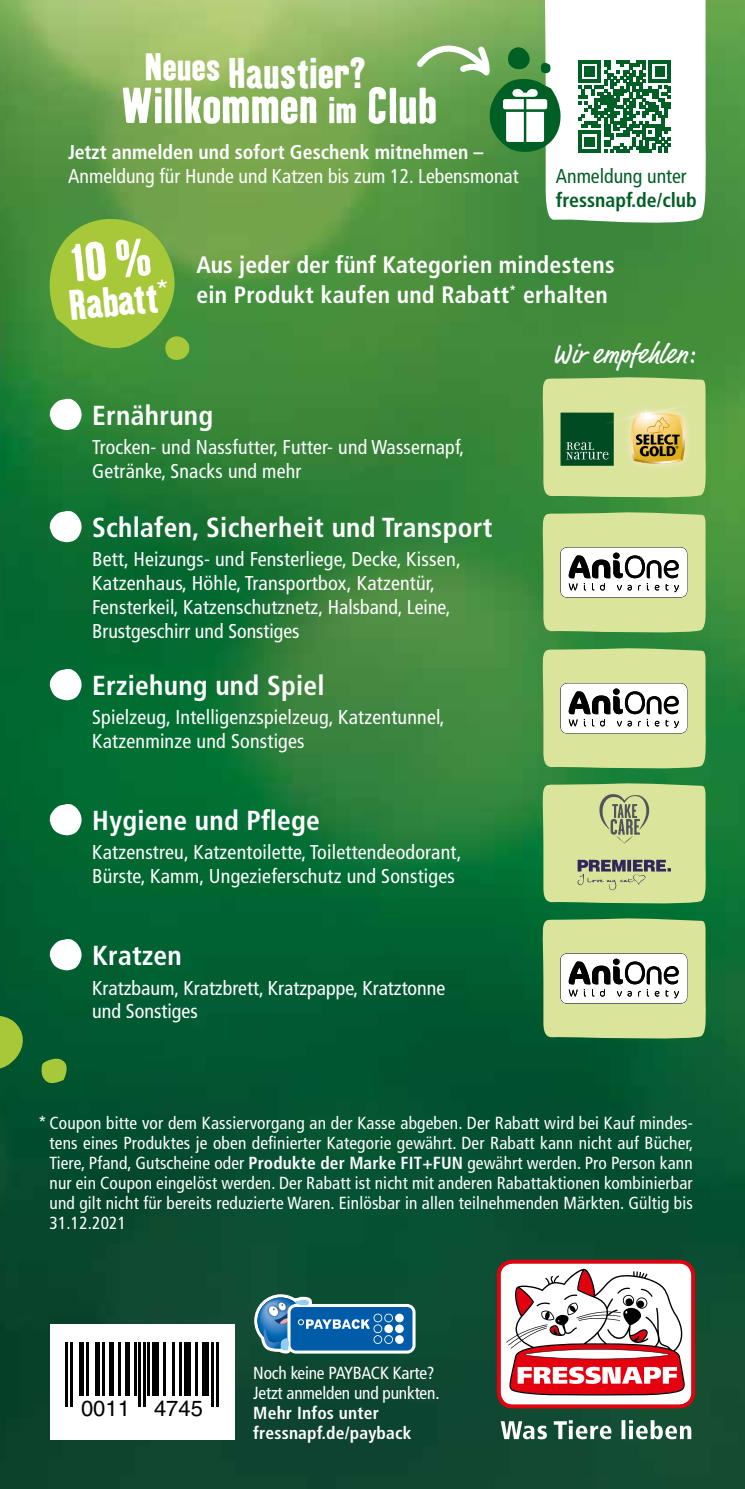
<style>
.page{position:relative;width:745px;height:1489px;background:#fff}
.page>*{position:absolute;margin:0;border:0;box-sizing:border-box;transform-origin:0 0}
.t1{font:54.25px "Fressnapf Kipp Pro No One";color:#fff}
.t2{font:46.25px "Fressnapf Kipp Pro No One";letter-spacing:.01em;color:#fff}
.t3{font:45.5px "Fressnapf Kipp Pro No One";color:#fff}
.t4{font:700 condensed 27.5px "Frutiger LT Pro";letter-spacing:.01em;color:#fff}
.t5{font:27.5px "Marketfor FN";color:#fff}
.t6{font:700 condensed 23.75px/30px "Frutiger LT Pro";letter-spacing:.01em;color:#fff}
.t7{font:22px "Helvetica";color:#000}
.t8{font:condensed 20px/23.8px "Frutiger LT Pro";letter-spacing:.01em;color:#fff}
.t9{font:700 condensed 20px "Frutiger LT Pro";color:#fff}
.t10{font:700 condensed 20px "Frutiger LT Pro";color:#005f25}
.t11{font:condensed 20px "Frutiger LT Pro";color:#005f25}
.t12{font:condensed 17.5px/20px "Frutiger LT Pro";letter-spacing:.01em;color:#fff;text-align:justify}
.t13{font:condensed 17.5px/20px "Frutiger LT Pro";letter-spacing:-.01em;color:#fff}
.t14{font:700 condensed 17.5px/20px "Frutiger LT Pro";letter-spacing:.01em;color:#fff}
.s1{font-size:40px}
.s2{font-weight:700}
</style>
<div class="page">
<img style="left:0;top:0;width:744px;height:1488px">
<div style="left:50px;top:1323px;width:184px;height:116px;background:#fff"></div>
<hr style="left:66px;top:1342px;width:2px;height:64px;background:#000">
<hr style="left:70px;top:1342px;width:2px;height:64px;background:#000">
<div style="left:79px;top:1342px;width:5px;height:53px;background:#000"></div>
<hr style="left:86px;top:1342px;width:2px;height:53px;background:#000">
<div style="left:95px;top:1342px;width:5px;height:53px;background:#000"></div>
<hr style="left:102px;top:1342px;width:2px;height:53px;background:#000">
<hr style="left:109px;top:1342px;width:4px;height:53px;background:#000">
<hr style="left:118px;top:1342px;width:2px;height:53px;background:#000">
<hr style="left:125px;top:1342px;width:4px;height:53px;background:#000">
<hr style="left:134px;top:1342px;width:2px;height:53px;background:#000">
<hr style="left:138px;top:1342px;width:3px;height:64px;background:#000">
<hr style="left:143px;top:1342px;width:2px;height:64px;background:#000">
<hr style="left:148px;top:1342px;width:2px;height:53px;background:#000">
<div style="left:152px;top:1342px;width:7px;height:53px;background:#000"></div>
<hr style="left:163px;top:1342px;width:3px;height:53px;background:#000">
<hr style="left:173px;top:1342px;width:2px;height:53px;background:#000">
<hr style="left:179px;top:1342px;width:3px;height:53px;background:#000">
<div style="left:184px;top:1342px;width:7px;height:53px;background:#000"></div>
<hr style="left:195px;top:1342px;width:3px;height:53px;background:#000">
<div style="left:202px;top:1342px;width:7px;height:53px;background:#000"></div>
<hr style="left:211px;top:1342px;width:3px;height:64px;background:#000">
<hr style="left:216px;top:1342px;width:2px;height:64px;background:#000">
<svg style="left:50px;top:398px;width:32px;height:32px"></svg>
<svg style="left:50px;top:511px;width:32px;height:31px"></svg>
<svg style="left:50px;top:669px;width:32px;height:31px"></svg>
<svg style="left:50px;top:804px;width:32px;height:31px"></svg>
<svg style="left:50px;top:938px;width:32px;height:32px"></svg>
<svg style="left:541px;top:647px;width:165px;height:123px"></svg>
<svg style="left:541px;top:917px;width:165px;height:123px"></svg>
<svg style="left:541px;top:511px;width:165px;height:123px"></svg>
<svg style="left:541px;top:376px;width:165px;height:123px;background:#aabf7a"></svg>
<img style="left:618px;top:435px;width:51px;height:4px">
<img style="left:608px;top:434px;width:78px;height:1px">
<img style="left:600px;top:393px;width:104px;height:41px">
<img style="left:628px;top:401px;width:36px;height:26px">
<svg style="left:541px;top:782px;width:165px;height:123px;background:#c0d08f"></svg>
<svg style="left:0;top:1012px;width:26px;height:60px;background:#5f9633"></svg>
<svg style="left:41px;top:1057px;width:28px;height:29px"></svg>
<svg style="left:413px;top:0;width:293px;height:227px"></svg>
<svg style="left:287px;top:1303px;width:128px;height:50px"></svg>
<div style="left:290px;top:1306px;width:122px;height:44px;background:#005ca9;border-radius:5px"></div>
<div style="left:395px;top:1313px;width:8px;height:9px;background:#fff;border-radius:50%"></div>
<svg style="left:395px;top:1334px;width:8px;height:9px"></svg>
<div style="left:395px;top:1324px;width:8px;height:8px;background:#fff;border-radius:50%"></div>
<svg style="left:254px;top:1293px;width:139px;height:60px"></svg>
<svg style="left:500px;top:1419px;width:190px;height:20px"></svg>
<svg style="left:496px;top:1259px;width:198px;height:149px"></svg>
<svg style="left:48px;top:209px;width:143px;height:152px;background:#83b33b"></svg>
<h2 class="t2" style="left:145px;top:48px;width:221px"><sup>Neues</sup> Haustier?</h2>
<h1 class="t1" style="left:121px;top:76px;width:316px">Willkommen <span class="s1">im</span> Club</h1>
<p class="t9" style="left:68px;top:140px;width:416px">Jetzt anmelden und sofort Geschenk mitnehmen –</p>
<p class="t8" style="left:68px;top:164px;width:451px">Anmeldung für Hunde und Katzen bis zum 12. Lebensmonat</p>
<p class="t11" style="left:555px;top:164px;width:132px">Anmeldung unter</p>
<p class="t10" style="left:555px;top:188px;width:142px">fressnapf.de/club</p>
<h3 class="t3" style="left:67px;top:280px;width:101px;rotate:-5deg">Rabatt<sup>*</sup></h3>
<p class="t6" style="left:196px;top:250px;width:419px">Aus jeder der fünf Kategorien mindestens ein Produkt kaufen und Rabatt<sup>*</sup> erhalten</p>
<h3 class="t5" style="left:552px;top:336px;width:143px">Wir empfehlen:</h3>
<h3 class="t4" style="left:92px;top:399px;width:122px">Ernährung</h3>
<p class="t8" style="left:92px;top:435px;width:373px">Trocken- und Nassfutter, Futter- und Wassernapf,<br>Getränke, Snacks und mehr</p>
<h3 class="t4" style="left:92px;top:511px;width:401px">Schlafen, Sicherheit und Transport</h3>
<p class="t8" style="left:92px;top:547px;width:370px">Bett, Heizungs- und Fensterliege, Decke, Kissen, Katzenhaus, Höhle, Transportbox, Katzentür, Fensterkeil, Katzenschutznetz, Halsband, Leine, Brustgeschirr und Sonstiges</p>
<h3 class="t4" style="left:92px;top:669px;width:234px">Erziehung und Spiel</h3>
<p class="t8" style="left:92px;top:705px;width:353px">Spielzeug, Intelligenzspielzeug, Katzentunnel,<br>Katzenminze und Sonstiges</p>
<h3 class="t4" style="left:92px;top:804px;width:229px">Hygiene und Pflege</h3>
<p class="t8" style="left:92px;top:840px;width:370px">Katzenstreu, Katzentoilette, Toilettendeodorant,<br>Bürste, Kamm, Ungezieferschutz und Sonstiges</p>
<h3 class="t4" style="left:92px;top:939px;width:91px">Kratzen</h3>
<p class="t8" style="left:92px;top:975px;width:354px">Kratzbaum, Kratzbrett, Kratzpappe, Kratztonne und Sonstiges</p>
<p class="t12" style="left:49px;top:1113px;width:645px;text-indent:-11px">* Coupon bitte vor dem Kassiervorgang an der Kasse abgeben. Der Rabatt wird bei Kauf mindes&shy;tens eines Produktes je oben definierter Kategorie gewährt. Der Rabatt kann nicht auf Bücher, Tiere, Pfand, Gutscheine oder <span class="s2">Produkte der Marke FIT+FUN</span> gewährt werden. Pro Person kann nur ein Coupon eingelöst werden. Der Rabatt ist nicht mit anderen Rabattaktionen kombinierbar und gilt nicht für bereits reduzierte Waren. Einlösbar in allen teilnehmenden Märkten. Gültig bis 31.12.2021</p>
<p class="t7" style="left:81px;top:1395px;width:123px">0011 4745</p>
<p class="t13" style="left:253px;top:1363px;width:188px">Noch keine PAYBACK Karte?<br>Jetzt anmelden und punkten.</p>
<p class="t14" style="left:253px;top:1403px;width:160px">Mehr Infos unter fressnapf.de/payback</p>
</div>
